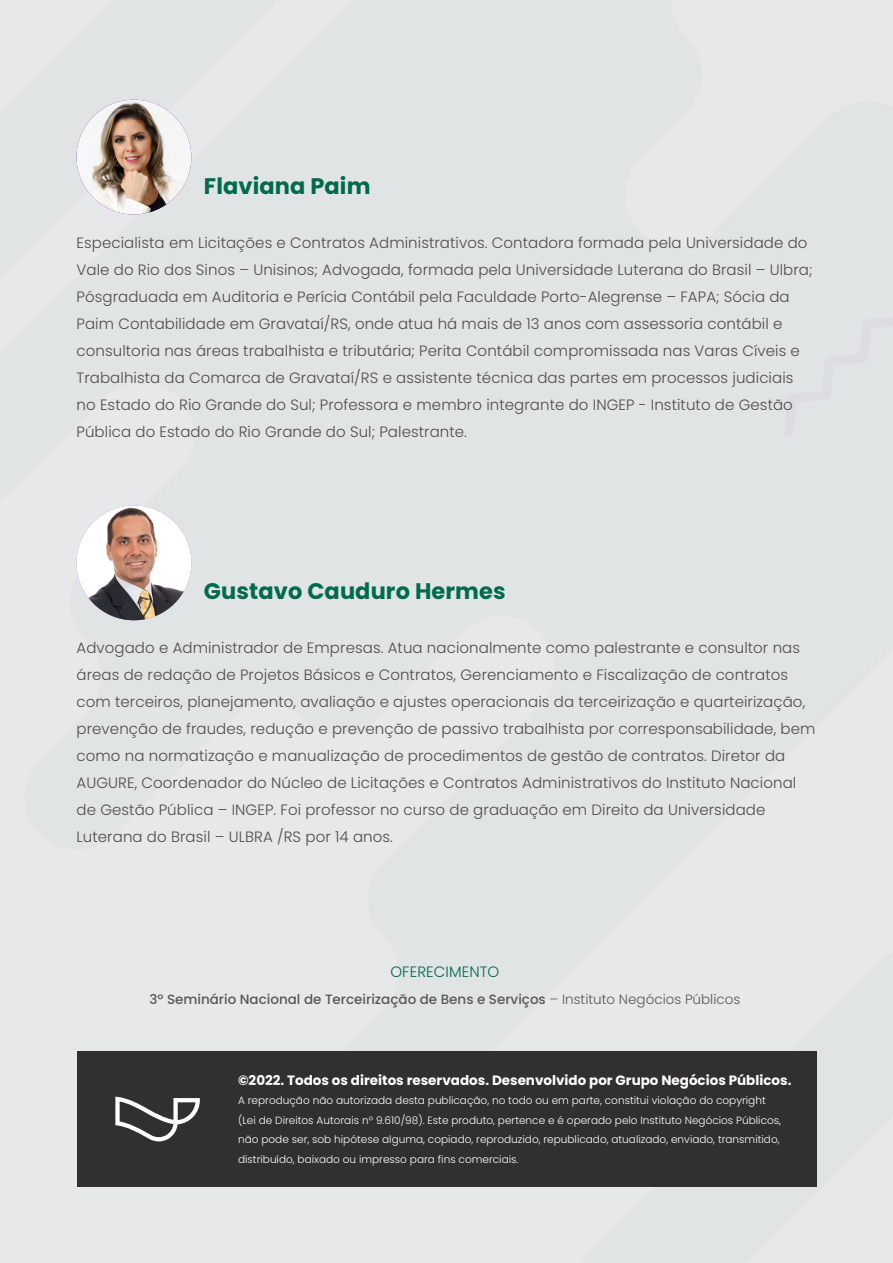
<style>
.page{position:relative;width:893px;height:1263px;background:#e6e7e9}
.page>*{position:absolute;margin:0;border:0;box-sizing:border-box;transform-origin:0 0}
.Corpo{font:700 22.5px "Poppins";letter-spacing:.005em;color:#006a4c}
.Corpo-2{font:300 15px/27px "Poppins";letter-spacing:.005em;color:#4b4c4d}
.Corpo-3{font:300 15px "Poppins";letter-spacing:.005em;color:#006a4c}
.Corpo-4{font:500 13.5px "Poppins";color:#57585a}
.Corpo-5{font:700 13.5px "Poppins";color:#fff}
.Corpo-6{font:300 10.5px/19.5px "Poppins";color:#fff}
.s1{font-weight:300}
</style>
<div class="page">
<img style="left:77px;top:100px;width:114px;height:114px;border-radius:57px">
<img style="left:77px;top:505px;width:114px;height:115px;border-radius:57px">
<div style="left:77px;top:1051px;width:739px;height:135px;background:#312f30"></div>
<svg style="left:115px;top:1096px;width:85px;height:45px"></svg>
<p class="Corpo" style="left:204px;top:173px;width:168px">Flaviana Paim</p>
<p class="Corpo-2" style="left:77px;top:229px;width:737px">Especialista em Licitações e Contratos Administrativos. Contadora formada pela Universidade do Vale do Rio dos Sinos – Unisinos; Advogada, formada pela Universidade Luterana do Brasil – Ulbra; Pósgraduada em Auditoria e Perícia Contábil pela Faculdade Porto-Alegrense – FAPA; Sócia da Paim Contabilidade em Gravataí/RS, onde atua há mais de 13 anos com assessoria contábil e consultoria nas áreas trabalhista e tributária; Perita Contábil compromissada nas Varas Cíveis e Trabalhista da Comarca de Gravataí/RS e assistente técnica das partes em processos judiciais no Estado do Rio Grande do Sul; Professora e membro integrante do INGEP - Instituto de Gestão Pública do Estado do Rio Grande do Sul; Palestrante.</p>
<p class="Corpo" style="left:204px;top:578px;width:303px">Gustavo Cauduro Hermes</p>
<p class="Corpo-2" style="left:77px;top:634px;width:740px">Advogado e Administrador de Empresas. Atua nacionalmente como palestrante e consultor nas áreas de redação de Projetos Básicos e Contratos, Gerenciamento e Fiscalização de contratos com terceiros, planejamento, avaliação e ajustes operacionais da terceirização e quarteirização, prevenção de fraudes, redução e prevenção de passivo trabalhista por corresponsabilidade, bem como na normatização e manualização de procedimentos de gestão de contratos. Diretor da AUGURE, Coordenador do Núcleo de Licitações e Contratos Administrativos do Instituto Nacional de Gestão Pública – INGEP. Foi professor no curso de graduação em Direito da Universidade Luterana do Brasil – ULBRA /RS por 14 anos.</p>
<p class="Corpo-3" style="left:390px;top:963px;width:111px">OFERECIMENTO</p>
<p class="Corpo-4" style="left:149px;top:991px;width:592px">3º Seminário Nacional de Terceirização de Bens e Serviços <span class="s1">– Instituto Negócios Públicos</span></p>
<p class="Corpo-5" style="left:238px;top:1072px;width:555px">©2022. Todos os direitos reservados. Desenvolvido por Grupo Negócios Públicos.</p>
<p class="Corpo-6" style="left:238px;top:1091px;width:544px">A reprodução não autorizada desta publicação, no todo ou em parte, constitui violação do copyright (Lei de Direitos Autorais nº 9.610/98). Este produto, pertence e é operado pelo Instituto Negócios Públicos, não pode ser, sob hipótese alguma, copiado, reproduzido, republicado, atualizado, enviado, transmitido, distribuído, baixado ou impresso para fins comerciais.</p>
</div>
